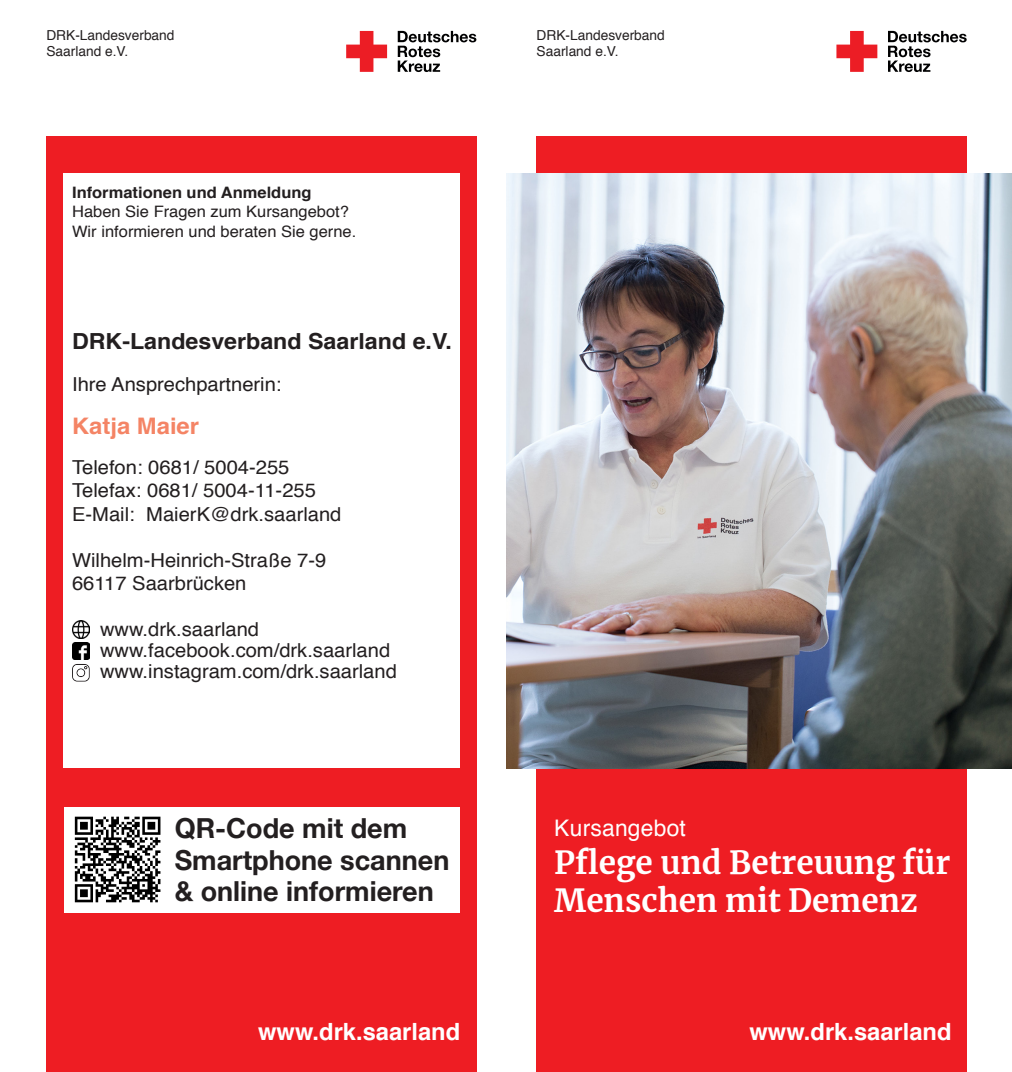
<style>
.page{position:relative;width:1012px;height:1072px;background:#fff}
.page>*{position:absolute;margin:0;border:0;box-sizing:border-box;transform-origin:0 0}
.t1{font:700 31.5px "Merriweather";color:#fff}
.t2{font:700 27.65px/31.8px "Helvetica Neue";color:#231f20}
.t3{font:700 23.8px "Helvetica";color:#fff}
.t4{font:22.75px "Helvetica";letter-spacing:.01em;color:#fff}
.t5{font:700 22.75px "Helvetica";color:#f48465;scale:1.05 1}
.t6{font:700 22.22px "Helvetica";color:#231f20;scale:1.05 1}
.t7{font:19.25px "Helvetica";color:#231f20;scale:1.05 1}
.t8{font:15.75px "Helvetica";color:#231f20;scale:1.05 1}
.t9{font:700 15.75px "Helvetica";color:#231f20;scale:1.05 1}
.t10{font:13.65px "Helvetica";color:#231f20}
</style>
<div class="page">
<div style="left:537px;top:136px;width:430px;height:935px;background:#ee1d23"></div>
<div style="left:46px;top:136px;width:430px;height:935px;background:#ee1d23"></div>
<svg style="left:836px;top:31px;width:41px;height:41px"></svg>
<svg style="left:888px;top:31px;width:79px;height:41px"></svg>
<svg style="left:346px;top:31px;width:41px;height:41px"></svg>
<svg style="left:398px;top:31px;width:78px;height:41px"></svg>
<div style="left:64px;top:173px;width:396px;height:594px;background:#fff"></div>
<img style="left:506px;top:173px;width:506px;height:595px">
<div style="left:64px;top:807px;width:396px;height:105px;background:#fff"></div>
<svg style="left:74px;top:816px;width:87px;height:87px"></svg>
<svg style="left:75px;top:816px;width:85px;height:86px"></svg>
<img style="left:72px;top:620px;width:18px;height:18px">
<img style="left:72px;top:642px;width:18px;height:18px">
<svg style="left:72px;top:664px;width:18px;height:17px"></svg>
<p class="t10" style="left:46px;top:24px;width:130px">DRK-Landesverband</p>
<p class="t10" style="left:46px;top:41px;width:83px">Saarland e.V.</p>
<p class="t9" style="left:72px;top:180px;width:230px">Informationen und Anmeldung</p>
<p class="t8" style="left:72px;top:200px;width:265px">Haben Sie Fragen zum Kursangebot?</p>
<p class="t8" style="left:72px;top:219px;width:272px">Wir informieren und beraten Sie gerne.</p>
<p class="t6" style="left:72px;top:323px;width:363px">DRK-Landesverband Saarland e.V.</p>
<p class="t7" style="left:72px;top:369px;width:201px">Ihre Ansprechpartnerin:</p>
<p class="t5" style="left:72px;top:407px;width:123px">Katja Maier</p>
<p class="t7" style="left:72px;top:453px;width:209px">Telefon: 0681/ 5004-255</p>
<p class="t7" style="left:72px;top:476px;width:234px">Telefax: 0681/ 5004-11-255</p>
<p class="t7" style="left:72px;top:499px;width:258px">E-Mail: MaierK@drk.saarland</p>
<p class="t7" style="left:72px;top:545px;width:244px">Wilhelm-Heinrich-Straße 7-9</p>
<p class="t7" style="left:72px;top:568px;width:168px">66117 Saarbrücken</p>
<p class="t7" style="left:100px;top:614px;width:153px">www.drk.saarland</p>
<p class="t7" style="left:100px;top:635px;width:278px">www.facebook.com/drk.saarland</p>
<p class="t7" style="left:100px;top:656px;width:284px">www.instagram.com/drk.saarland</p>
<p class="t2" style="left:175px;top:812px;width:276px">QR-Code mit dem<br>Smartphone scannen &amp; online informieren</p>
<p class="t3" style="left:258px;top:1012px;width:204px">www.drk.saarland</p>
<p class="t10" style="left:537px;top:24px;width:130px">DRK-Landesverband</p>
<p class="t10" style="left:537px;top:41px;width:83px">Saarland e.V.</p>
<p class="t4" style="left:554px;top:810px;width:133px">Kursangebot</p>
<p class="t1" style="left:554px;top:841px;width:397px">Pflege und Betreuung für</p>
<p class="t1" style="left:554px;top:878px;width:365px">Menschen mit Demenz</p>
<p class="t3" style="left:749px;top:1012px;width:204px">www.drk.saarland</p>
</div>
